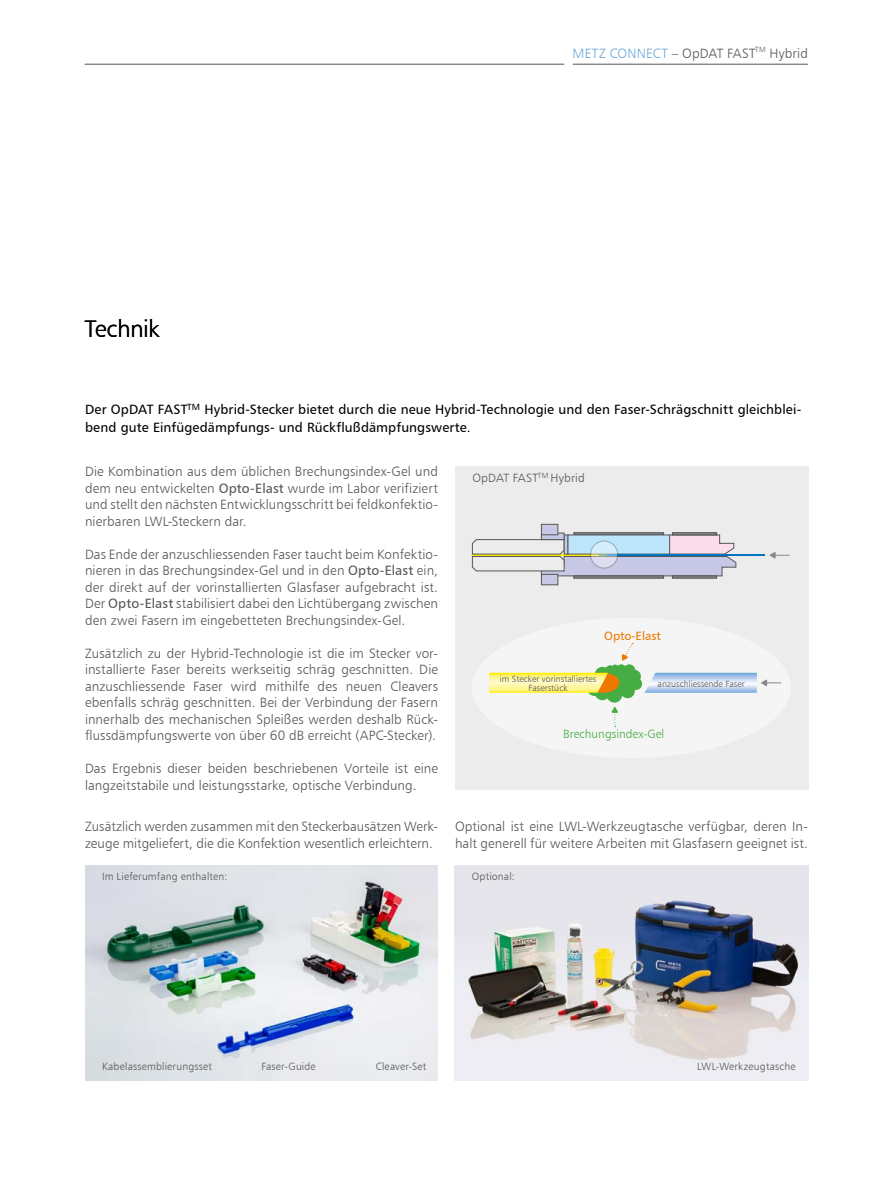
<style>
.page{position:relative;width:893px;height:1187px;background:#fff}
.page>*{position:absolute;margin:0;border:0;box-sizing:border-box;transform-origin:0 0}
.t1{font:24px "Humanist 777 BT Light B";letter-spacing:-.015em;color:#000}
.t2{font:13.5px/16.5px "Humanist 777 BT Light B";letter-spacing:.005em;color:#565656}
.t3{font:13.5px/18px "Humanist 777 BT Roman B";letter-spacing:.01em;color:#000}
.t4{font:12px "Humanist 777 BT Light B";color:#45ad43}
.t5{font:12px "Humanist 777 BT Light B";letter-spacing:.015em;color:#565656}
.t6{font:12px "Humanist 777 BT Roman B";color:#ef7800}
.t7{font:10.5px "Humanist 777 BT Light B";letter-spacing:.02em;color:#565656}
.t8{font:9px/9px "Humanist 777 BT Light B";color:#565656;text-align:center}
.s1{color:#6ba6db}
.s2{font-family:"Humanist 777 BT Roman B"}
</style>
<div class="page">
<hr style="left:573px;top:64px;width:235px;height:1px;background:#565656">
<hr style="left:85px;top:64px;width:479px;height:1px;background:#565656">
<div style="left:455px;top:466px;width:353px;height:323px;background:#ececed"></div>
<div style="left:472px;top:617px;width:319px;height:141px;background:#f5f5f5;border-radius:50%"></div>
<div style="left:573px;top:575px;width:91px;height:3px;background:#878786;border:1px solid #565656"></div>
<div style="left:672px;top:575px;width:45px;height:3px;background:#878786;border:1px solid #565656"></div>
<div style="left:541px;top:524px;width:17px;height:11px;background:#c7c7e6;border:1px solid #565656"></div>
<div style="left:541px;top:574px;width:17px;height:11px;background:#c7c7e6;border:1px solid #565656"></div>
<svg style="left:471px;top:532px;width:266px;height:44px"></svg>
<div style="left:568px;top:534px;width:102px;height:20px;background:#bce4fa;border:1px solid #565656"></div>
<hr style="left:607px;top:554px;width:158px;height:2px;background:#0075be">
<svg style="left:591px;top:541px;width:27px;height:27px"></svg>
<div style="left:590px;top:540px;width:28px;height:28px;border:1px solid #565656;border-radius:50%"></div>
<svg style="left:770px;top:552px;width:19px;height:6px"></svg>
<svg style="left:489px;top:643px;width:292px;height:84px"></svg>
<img style="left:85px;top:865px;width:353px;height:215px">
<img style="left:455px;top:865px;width:353px;height:215px">
<h1 class="t1" style="left:85px;top:314px;width:76px">Technik</h1>
<p class="t2" style="left:573px;top:45px;width:237px"><span class="s1">METZ CONNECT</span> – OpDAT FAST<sup>TM</sup> Hybrid</p>
<p class="t3" style="left:85px;top:400px;width:718px">Der OpDAT FAST<sup>TM</sup> Hybrid-Stecker bietet durch die neue Hybrid-Technologie und den Faser-Schrägschnitt gleichblei&shy;bend gute Einfügedämpfungs- und Rückflußdämpfungswerte.</p>
<p class="t2" style="left:85px;top:463px;width:354px;text-align:justify">Die Kombination aus dem üblichen Brechungsindex-Gel und dem neu entwickelten <span class="s2">Opto-Elast</span> wurde im Labor verifiziert und stellt den nächsten Entwicklungsschritt bei feldkonfektio&shy;nierbaren LWL-Steckern dar.</p>
<p class="t2" style="left:85px;top:545px;width:354px;text-align:justify">Das Ende der anzuschliessenden Faser taucht beim Konfektio&shy;nieren in das Brechungsindex-Gel und in den <span class="s2">Opto-Elast</span> ein, der direkt auf der vorinstallierten Glasfaser aufgebracht ist.<br>Der <span class="s2">Opto-Elast</span> stabilisiert dabei den Lichtübergang zwischen den zwei Fasern im eingebetteten Brechungsindex-Gel.</p>
<p class="t2" style="left:85px;top:644px;width:354px;text-align:justify">Zusätzlich zu der Hybrid-Technologie ist die im Stecker vor&shy;installierte Faser bereits werkseitig schräg geschnitten. Die anzuschliessende Faser wird mithilfe des neuen Cleavers ebenfalls schräg geschnitten. Bei der Verbindung der Fasern innerhalb des mechanischen Spleißes werden deshalb Rück&shy;flussdämpfungswerte von über 60 dB erreicht (APC-Stecker).</p>
<p class="t2" style="left:85px;top:760px;width:354px">Das Ergebnis dieser beiden beschriebenen Vorteile ist eine langzeitstabile und leistungsstarke, optische Verbindung.</p>
<p class="t5" style="left:472px;top:470px;width:114px">OpDAT FAST<sup>TM</sup> Hybrid</p>
<p class="t6" style="left:604px;top:628px;width:58px">Opto-Elast</p>
<p class="t8" style="left:500px;top:674px;width:98px">im Stecker vorinstalliertes<br>Faserstück</p>
<p class="t8" style="left:658px;top:678px;width:89px">anzuschliessende Faser</p>
<p class="t4" style="left:563px;top:726px;width:103px">Brechungsindex-Gel</p>
<p class="t2" style="left:85px;top:818px;width:354px">Zusätzlich werden zusammen mit den Steckerbausätzen Werk&shy;zeuge mitgeliefert, die die Konfektion wesentlich erleichtern.</p>
<p class="t2" style="left:455px;top:818px;width:354px">Optional ist eine LWL-Werkzeugtasche verfügbar, deren In&shy;halt generell für weitere Arbeiten mit Glasfasern geeignet ist.</p>
<p class="t7" style="left:102px;top:870px;width:127px">Im Lieferumfang enthalten:</p>
<p class="t7" style="left:472px;top:870px;width:44px">Optional:</p>
<p class="t7" style="left:102px;top:1059px;width:111px">Kabelassemblierungsset</p>
<p class="t7" style="left:262px;top:1059px;width:56px">Faser-Guide</p>
<p class="t7" style="left:376px;top:1059px;width:52px">Cleaver-Set</p>
<p class="t7" style="left:697px;top:1059px;width:100px">LWL-Werkzeugtasche</p>
</div>
